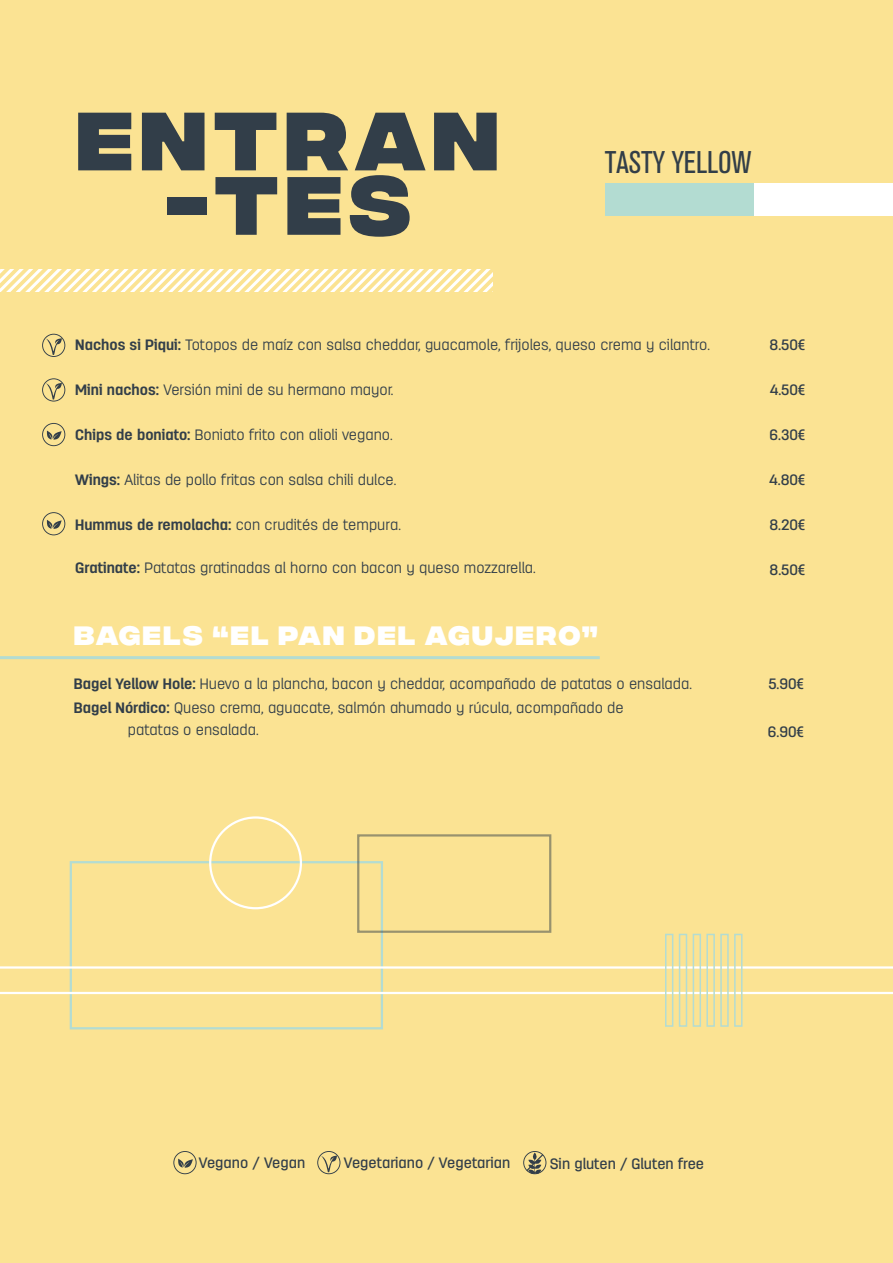
<style>
.page{position:relative;width:893px;height:1263px;background:#fbe393}
.page>*{position:absolute;margin:0;border:0;box-sizing:border-box;transform-origin:0 0}
.t1{font:800 82.5px/64.3px "Integral CF";letter-spacing:.075em;color:#323e49;text-align:center}
.t2{font:condensed 31.05px "Akzidenz Grotesk BQ";color:#323e48}
.t3{font:800 26.55px "Integral CF";letter-spacing:.075em;color:#fff}
.t4{font:300 15px/24px "Antartida";color:#323e49}
.t5{font:500 15px "Antartida";color:#323e49}
.s1{font-weight:700}
</style>
<div class="page">
<svg style="left:0;top:269px;width:492px;height:23px"></svg>
<svg style="left:42px;top:512px;width:23px;height:23px"></svg>
<svg style="left:42px;top:423px;width:23px;height:23px"></svg>
<svg style="left:42px;top:378px;width:23px;height:24px"></svg>
<svg style="left:42px;top:334px;width:23px;height:23px"></svg>
<div style="left:738px;top:183px;width:155px;height:33px;background:#fff"></div>
<div style="left:605px;top:183px;width:149px;height:33px;background:#b3dcd2"></div>
<div style="left:70px;top:861px;width:313px;height:168px;border:2px solid #b3dcd2"></div>
<svg style="left:0;top:966px;width:893px;height:28px"></svg>
<div style="left:209px;top:816px;width:93px;height:93px;border:2px solid #fff;border-radius:50%"></div>
<div style="left:665px;top:934px;width:8px;height:93px;border:2px solid #b3dcd2"></div>
<div style="left:679px;top:934px;width:8px;height:93px;border:2px solid #b3dcd2"></div>
<div style="left:693px;top:934px;width:8px;height:93px;border:2px solid #b3dcd2"></div>
<div style="left:706px;top:934px;width:9px;height:93px;border:2px solid #b3dcd2"></div>
<div style="left:720px;top:934px;width:9px;height:93px;border:2px solid #b3dcd2"></div>
<div style="left:734px;top:934px;width:8px;height:93px;border:2px solid #b3dcd2"></div>
<svg style="left:173px;top:1151px;width:24px;height:23px"></svg>
<svg style="left:317px;top:1151px;width:23px;height:23px"></svg>
<svg style="left:523px;top:1151px;width:23px;height:24px"></svg>
<hr style="left:0;top:656px;width:600px;height:3px;background:#b3dcd2">
<h1 class="t1" style="left:76px;top:117px;width:424px">ENTRAN -TES</h1>
<h2 class="t2" style="left:605px;top:145px;width:148px">TASTY YELLOW</h2>
<p class="t4" style="left:75px;top:333px;width:636px"><span class="s1">Nachos si Piqui:</span> Totopos de maíz con salsa cheddar, guacamole, frijoles, queso crema y cilantro.</p>
<p class="t4" style="left:75px;top:378px;width:320px"><span class="s1">Mini nachos:</span> Versión mini de su hermano mayor.</p>
<p class="t4" style="left:75px;top:423px;width:319px"><span class="s1">Chips de boniato:</span> Boniato frito con alioli vegano.</p>
<p class="t4" style="left:75px;top:468px;width:323px"><span class="s1">Wings:</span> Alitas de pollo fritas con salsa chili dulce.</p>
<p class="t4" style="left:75px;top:513px;width:327px"><span class="s1">Hummus de remolacha:</span> con crudités de tempura.</p>
<p class="t4" style="left:75px;top:556px;width:462px"><span class="s1">Gratinate:</span> Patatas gratinadas al horno con bacon y queso mozzarella.</p>
<h3 class="t3" style="left:74px;top:620px;width:525px">BAGELS “EL PAN DEL AGUJERO”</h3>
<p class="t4" style="left:74px;top:671px;width:620px"><span class="s1">Bagel Yellow Hole:</span> Huevo a la plancha, bacon y cheddar, acompañado de patatas o ensalada.<br><span class="s1">Bagel Nórdico:</span> Queso crema, aguacate, salmón ahumado y rúcula, acompañado de</p>
<p class="t4" style="left:128px;top:718px;width:132px">patatas o ensalada.</p>
<p class="t5" style="left:769px;top:337px;width:37px">8.50€</p>
<p class="t5" style="left:770px;top:382px;width:37px">4.50€</p>
<p class="t5" style="left:769px;top:427px;width:37px">6.30€</p>
<p class="t5" style="left:769px;top:472px;width:38px">4.80€</p>
<p class="t5" style="left:769px;top:517px;width:37px">8.20€</p>
<p class="t5" style="left:769px;top:562px;width:37px">8.50€</p>
<p class="t5" style="left:768px;top:675px;width:37px">5.90€</p>
<p class="t5" style="left:768px;top:723px;width:37px">6.90€</p>
<p class="t5" style="left:199px;top:1154px;width:108px">Vegano / Vegan</p>
<p class="t5" style="left:344px;top:1154px;width:168px">Vegetariano / Vegetarian</p>
<p class="t5" style="left:550px;top:1155px;width:156px">Sin gluten / Gluten free</p>
</div>
